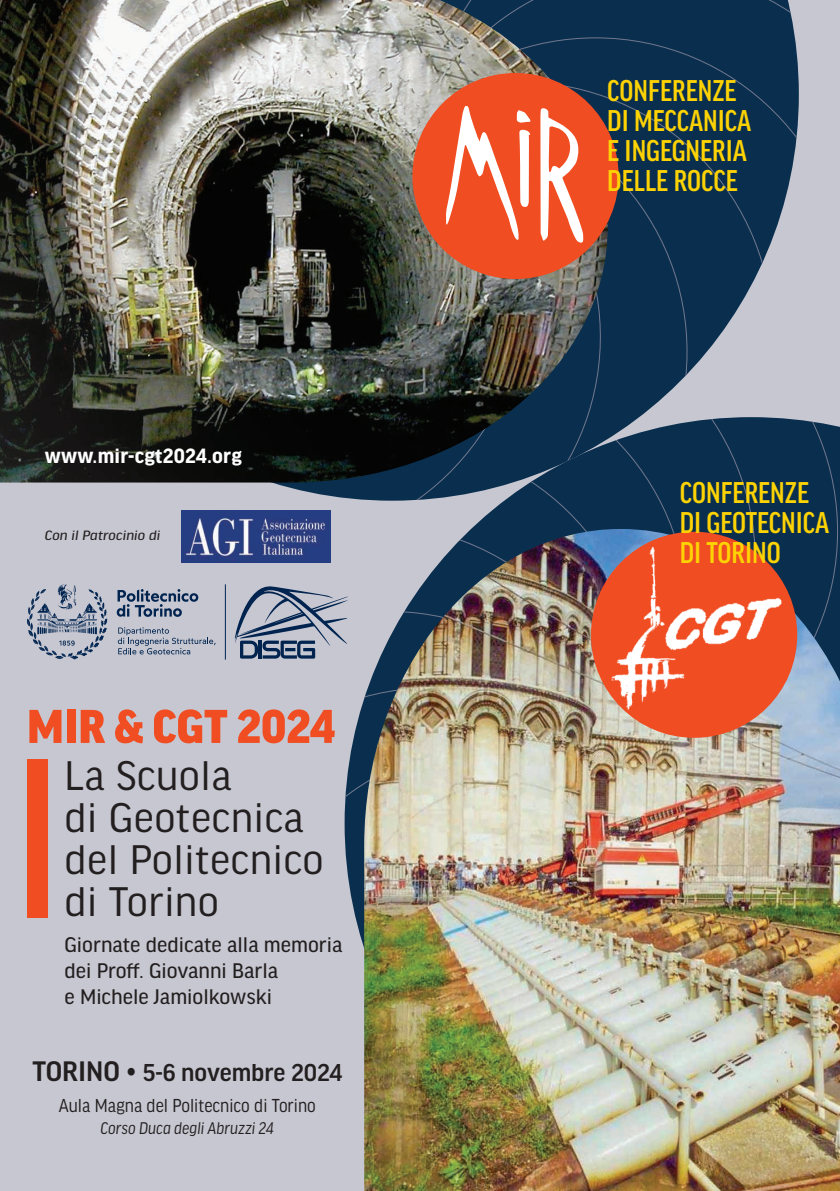
<style>
.page{position:relative;width:840px;height:1191px;background:#fff}
.page>*{position:absolute;margin:0;border:0;box-sizing:border-box;transform-origin:0 0}
.t1{font:900 50.4px "Good Headline Pro";color:#f04d22}
.t2{font:44px/42px "Good Headline Pro";letter-spacing:.01em;color:#231f20}
.t3{font:500 condensed 32px/30px "Good Headline Pro";color:#fed304}
.t4{font:500 26px "Good Headline Pro";color:#231f20}
.t5{font:22.4px/26px "Good Headline Pro News";color:#231f20}
.t6{font:700 22px "Good Headline Pro";letter-spacing:.01em;color:#fff}
.t7{font:20px "Good Headline Pro";color:#231f20;scale:.9 1}
.t8{font:italic 18px "Good Headline Pro";color:#231f20;scale:.9 1}
.t9{font:italic 14.4px "Good Headline Pro News";color:#231f20;scale:1.11 1}
.s1{font-size:30px}
.s2{font-weight:400;font-size:30px}
</style>
<div class="page">
<div style="left:0;top:0;width:839px;height:1191px;background:#c7c7d1"></div>
<svg style="left:717px;top:243px;width:54px;height:96px"></svg>
<svg style="left:637px;top:243px;width:80px;height:174px"></svg>
<div style="left:607px;top:243px;width:30px;height:174px;background:#0a2f4e"></div>
<svg style="left:169px;top:482px;width:175px;height:16px"></svg>
<svg style="left:344px;top:482px;width:243px;height:12px;background:#22425e"></svg>
<svg style="left:344px;top:494px;width:243px;height:35px"></svg>
<svg style="left:344px;top:737px;width:20px;height:210px"></svg>
<div style="left:587px;top:417px;width:34px;height:112px;background:#0a2f4e"></div>
<svg style="left:621px;top:417px;width:218px;height:112px;background:#133654"></svg>
<img style="left:0;top:0;width:607px;height:482px">
<img style="left:364px;top:529px;width:475px;height:662px">
<div style="left:590px;top:532px;width:206px;height:206px;background:#f04d22;border-radius:50%"></div>
<img style="left:611px;top:543px;width:174px;height:170px">
<div style="left:412px;top:73px;width:206px;height:206px;background:#f04d22;border-radius:50%"></div>
<svg style="left:429px;top:0;width:369px;height:243px"></svg>
<div style="left:27px;top:759px;width:20px;height:159px;background:#f04d22"></div>
<svg style="left:27px;top:584px;width:80px;height:75px"></svg>
<svg style="left:117px;top:589px;width:81px;height:28px"></svg>
<svg style="left:118px;top:627px;width:97px;height:27px"></svg>
<svg style="left:235px;top:586px;width:113px;height:72px"></svg>
<hr style="left:225px;top:584px;width:1px;height:75px;background:#00244f">
<img style="left:182px;top:510px;width:148px;height:52px">
<p class="t6" style="left:45px;top:446px;width:198px">www.mir-cgt2024.org</p>
<p class="t9" style="left:45px;top:528px;width:106px">Con il Patrocinio di</p>
<h1 class="t1" style="left:27px;top:703px;width:310px">MIR &amp; CGT 2024</h1>
<h2 class="t2" style="left:64px;top:755px;width:260px">La Scuola<br>di Geotecnica del Politecnico di Torino</h2>
<p class="t5" style="left:64px;top:932px;width:279px">Giornate dedicate alla memoria dei Proff. Giovanni Barla<br>e Michele Jamiolkowski</p>
<p class="t4" style="left:32px;top:1060px;width:311px"><span class="s1">TORINO</span> <span class="s2">•</span> 5-6 novembre 2024</p>
<p class="t7" style="left:59px;top:1095px;width:287px">Aula Magna del Politecnico di Torino</p>
<p class="t8" style="left:101px;top:1118px;width:194px">Corso Duca degli Abruzzi 24</p>
<p class="t3" style="left:607px;top:76px;width:145px">CONFERENZE<br>DI MECCANICA<br>E INGEGNERIA<br>DELLE ROCCE</p>
<p class="t3" style="left:679px;top:478px;width:151px">CONFERENZE<br>DI GEOTECNICA<br>DI TORINO</p>
</div>
